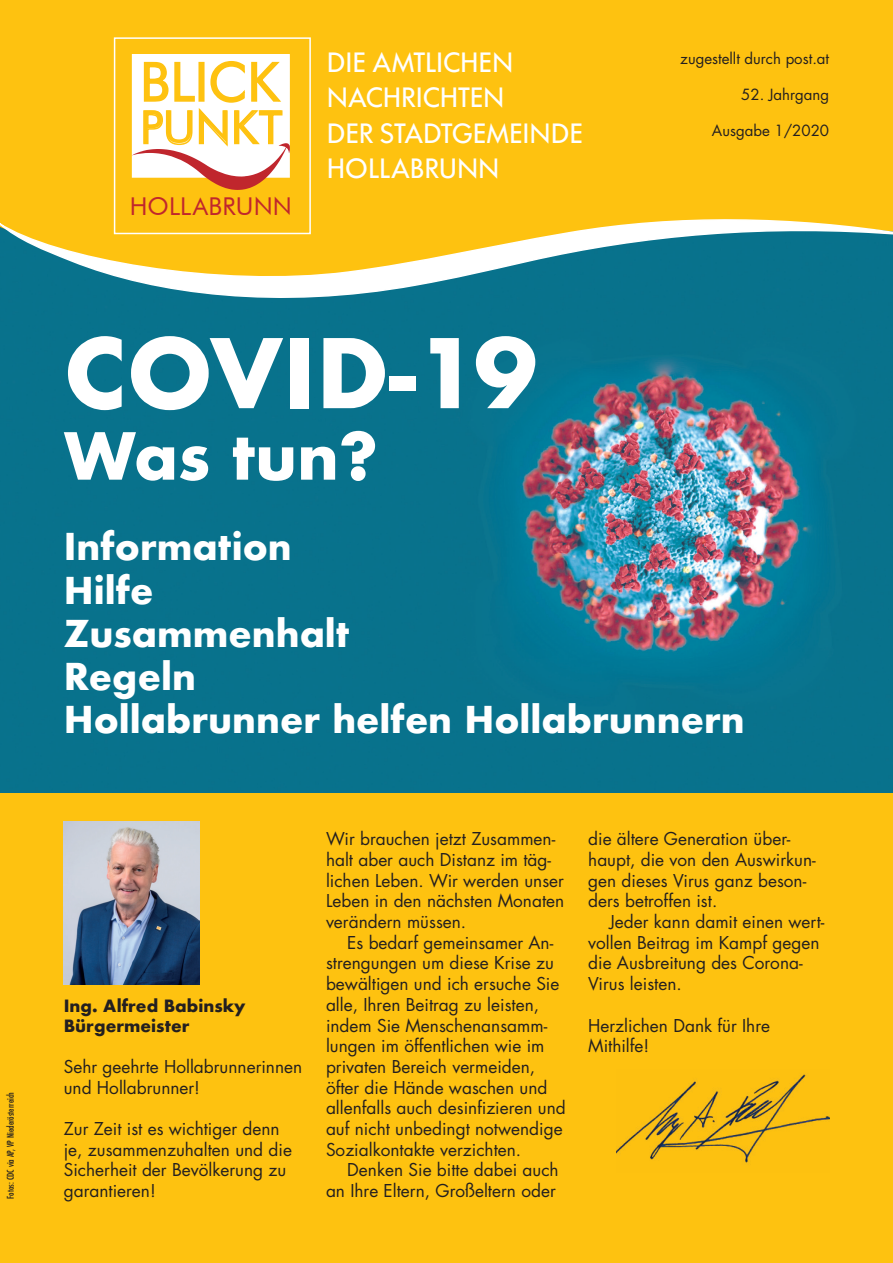
<style>
.page{position:relative;width:893px;height:1263px;background:#fff}
.page>*{position:absolute;margin:0;border:0;box-sizing:border-box;transform-origin:0 0}
.t1{font:700 93px "Futura";color:#fff}
.t2{font:700 63px "Futura";color:#fff}
.t3{font:53.55px "Futura BT";color:#fec210}
.t4{font:45.3px "Futura BT";letter-spacing:.005em;color:#fec210}
.t5{font:700 36px/43.2px "Futura";color:#fff}
.t6{font:25.5px/35.2px "Futura Maxi CG Book";letter-spacing:-.005em;color:#fff}
.t7{font:24.6px "Futura BT";letter-spacing:.01em;color:#c0262d}
.t8{font:17.25px/20.7px "Futura";color:#231f20}
.t9{font:700 16.5px/19.8px "Futura";color:#231f20}
.t10{font:15px "Futura";color:#231f20}
.t11{font:500 condensed 9px "Futura";color:#231f20}
</style>
<div class="page">
<div style="left:0;top:789px;width:893px;height:474px;background:#fec210"></div>
<img style="left:0;top:311px;width:893px;height:481px">
<div style="left:0;top:0;width:893px;height:213px;background:#fec210"></div>
<svg style="left:0;top:213px;width:893px;height:98px"></svg>
<div style="left:133px;top:55px;width:156px;height:122px;background:#fff"></div>
<div style="left:114px;top:37px;width:197px;height:197px;border:1px solid #fff"></div>
<svg style="left:132px;top:60px;width:158px;height:130px"></svg>
<img style="left:64px;top:822px;width:136px;height:163px">
<img style="left:617px;top:1074px;width:212px;height:89px">
<h3 class="t3" style="left:140px;top:49px;width:141px">BLICK</h3>
<h3 class="t4" style="left:140px;top:100px;width:143px">PUNKT</h3>
<h3 class="t7" style="left:130px;top:191px;width:164px">HOLLABRUNN</h3>
<h3 class="t6" style="left:327px;top:46px;width:258px">DIE AMTLICHEN<br>NACHRICHTEN<br>DER STADTGEMEINDE<br>HOLLABRUNN</h3>
<p class="t10" style="left:680px;top:48px;width:150px">zugestellt durch post.at</p>
<p class="t10" style="left:741px;top:84px;width:90px">52. Jahrgang</p>
<p class="t10" style="left:712px;top:120px;width:119px">Ausgabe 1/2020</p>
<p class="t11" style="left:5px;top:1199px;width:108px;rotate:-90deg">Fotos: CDC via AP, VP Niederösterreich</p>
<h1 class="t1" style="left:64px;top:306px;width:475px">COVID-19</h1>
<h2 class="t2" style="left:64px;top:410px;width:316px">Was tun?</h2>
<h3 class="t5" style="left:64px;top:525px;width:682px">Information<br>Hilfe<br>Zusammenhalt<br>Regeln<br>Hollabrunner helfen Hollabrunnern</h3>
<p class="t9" style="left:64px;top:996px;width:183px">Ing. Alfred Babinsky<br>Bürgermeister</p>
<p class="t8" style="left:64px;top:1056px;width:240px">Sehr geehrte Hollabrunnerinnen und Hollabrunner!</p>
<p class="t8" style="left:64px;top:1118px;width:230px">Zur Zeit ist es wichtiger denn je, zusammenzuhalten und die<br>Sicherheit der Bevölkerung zu garantieren!</p>
<p class="t8" style="left:326px;top:828px;width:240px">Wir brauchen jetzt Zusammen&shy;halt aber auch Distanz im täg&shy;lichen Leben. Wir werden unser<br>Leben in den nächsten Monaten verändern müssen.</p>
<p class="t8" style="left:326px;top:932px;width:241px;text-indent:21px">Es bedarf gemeinsamer An&shy;strengungen um diese Krise zu bewältigen und ich ersuche Sie alle, Ihren Beitrag zu leisten, indem Sie Menschenansamm&shy;lungen im öffentlichen wie im privaten Bereich vermeiden, öfter die Hände waschen und allenfalls auch desinfizieren und auf nicht unbedingt notwendige<br>Sozialkontakte verzichten.</p>
<p class="t8" style="left:326px;top:1159px;width:234px;text-align:right">Denken Sie bitte dabei auch an Ihre Eltern, Großeltern oder</p>
<p class="t8" style="left:588px;top:828px;width:229px">die ältere Generation über&shy;haupt, die von den Auswirkun&shy;gen dieses Virus ganz beson&shy;ders betroffen ist.</p>
<p class="t8" style="left:588px;top:911px;width:238px;text-indent:21px">Jeder kann damit einen wert&shy;vollen Beitrag im Kampf gegen die Ausbreitung des Corona-<br>Virus leisten.</p>
<p class="t8" style="left:588px;top:1014px;width:183px">Herzlichen Dank für Ihre<br>Mithilfe!</p>
</div>
